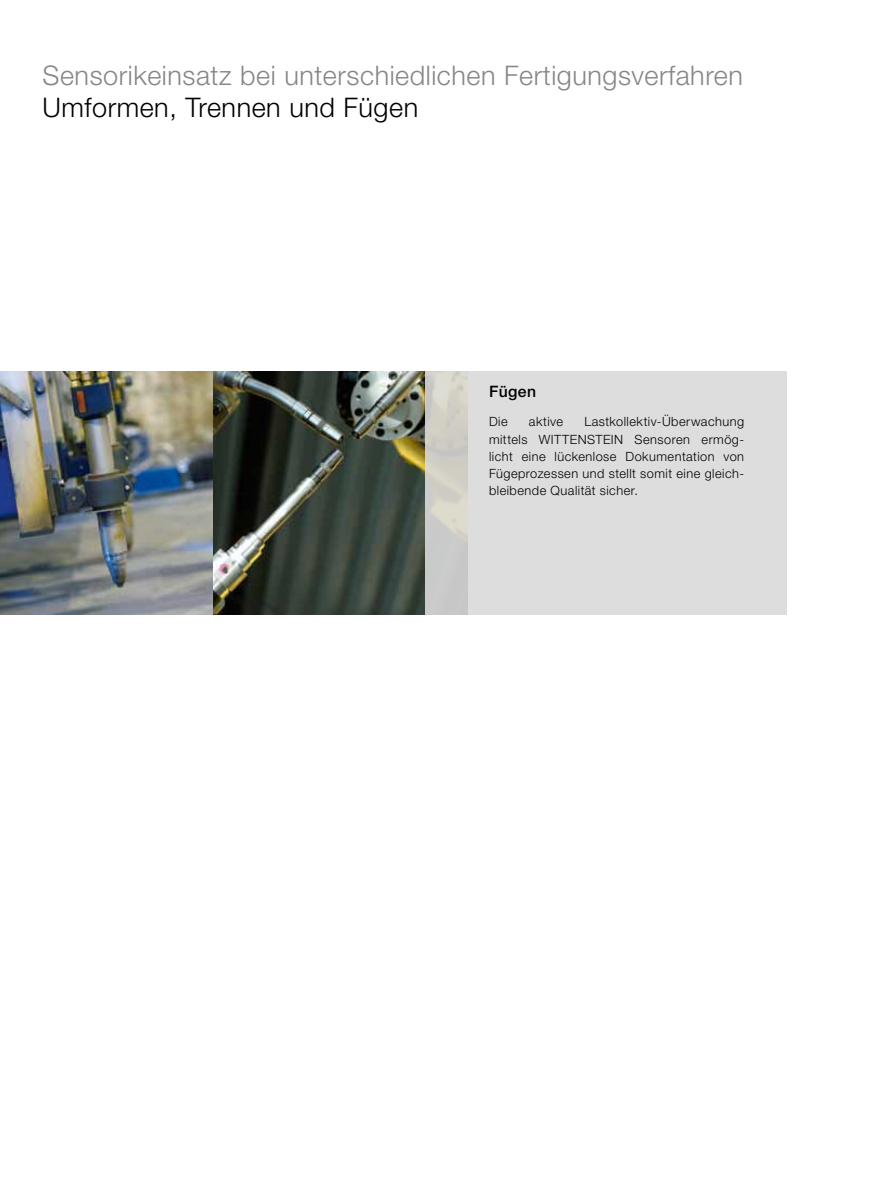
<style>
.page{position:relative;width:893px;height:1191px;background:#fff}
.page>*{position:absolute;margin:0;border:0;box-sizing:border-box;transform-origin:0 0}
.t1{font:300 27px "Helvetica Neue LT";letter-spacing:.02em;color:#878786}
.t2{font:300 27px "Helvetica Neue LT";letter-spacing:.02em;color:#000}
.t3{font:500 15.75px "Helvetica Neue LT";letter-spacing:.025em;color:#000}
.t4{font:300 12.75px/17.1px "Helvetica Neue LT";letter-spacing:.04em;color:#000;text-align:justify}
</style>
<div class="page">
<img style="left:213px;top:371px;width:212px;height:243px">
<div style="left:425px;top:371px;width:362px;height:243px;background:#dadada"></div>
<img style="left:0;top:371px;width:213px;height:243px">
<h1 class="t1" style="left:43px;top:59px;width:702px">Sensorikeinsatz bei unterschiedlichen Fertigungsverfahren</h1>
<h1 class="t2" style="left:43px;top:91px;width:377px">Umformen, Trennen und Fügen</h1>
<p class="t3" style="left:489px;top:381px;width:49px">Fügen</p>
<p class="t4" style="left:489px;top:413px;width:257px;text-indent:95px">Lastkollektiv-Überwachung mittels WITTENSTEIN Sensoren ermög&shy;licht eine lückenlose Dokumentation von Fügeprozessen und stellt somit eine gleich&shy;bleibende Qualität sicher.</p>
<p class="t4" style="left:489px;top:413px;width:20px">Die</p>
<p class="t4" style="left:529px;top:413px;width:36px">aktive</p>
</div>
